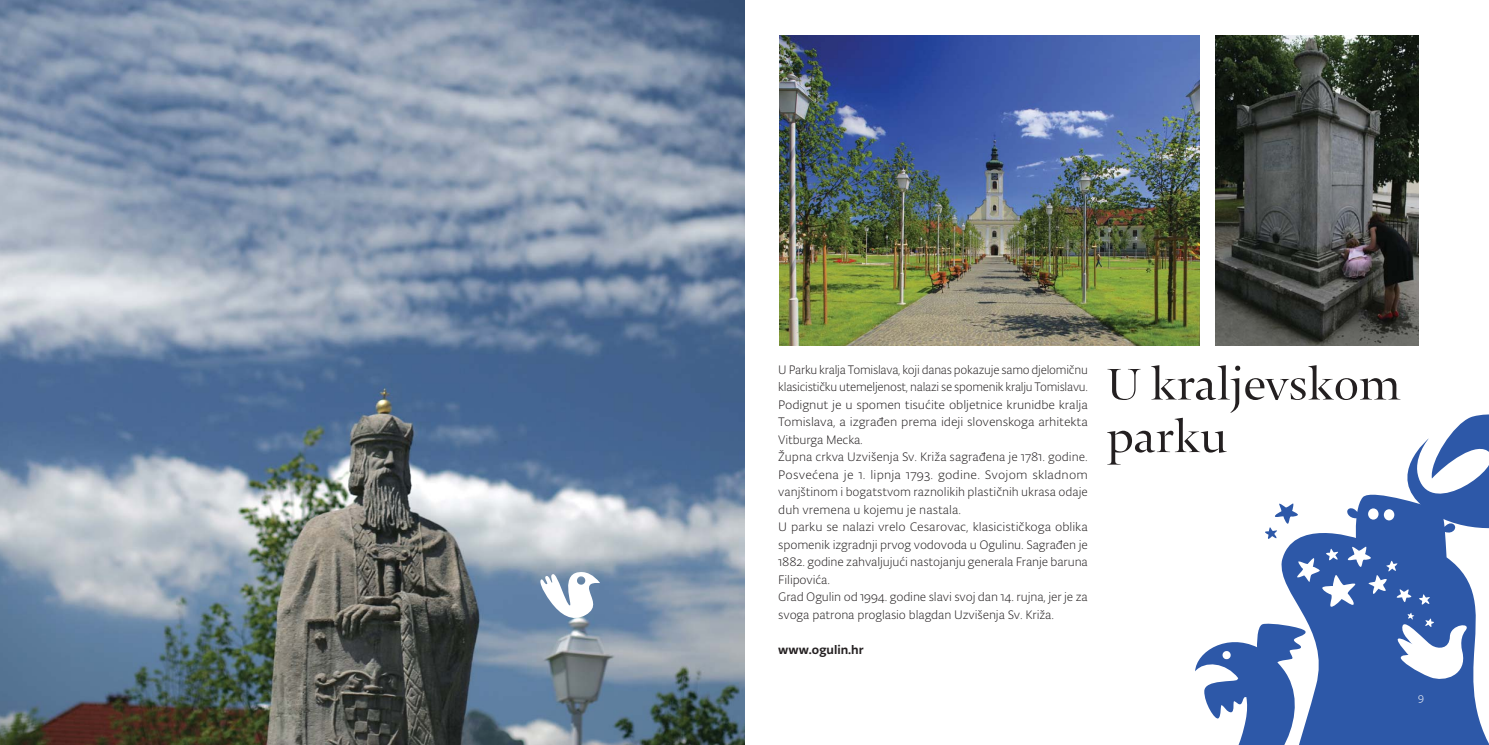
<style>
.page{position:relative;width:1489px;height:745px;background:#fff}
.page>*{position:absolute;margin:0;border:0;box-sizing:border-box;transform-origin:0 0}
.t1{font:50px/52.5px "Ty Display Pro Normal";color:#231f20}
.t2{font:300 13.12px/17.5px "Typonine Sans Pro";letter-spacing:-.01em;color:#231f20}
.t3{font:500 13.12px "Typonine Sans Pro";color:#231f20}
.t4{font:300 11.25px "Typonine Sans Pro";color:#fff}
</style>
<div class="page">
<img style="left:1215px;top:35px;width:202px;height:310px">
<img style="left:780px;top:35px;width:419px;height:310px">
<img style="left:0;top:0;width:744px;height:744px">
<svg style="left:539px;top:569px;width:61px;height:53px"></svg>
<svg style="left:1383px;top:315px;width:105px;height:172px"></svg>
<svg style="left:1265px;top:487px;width:223px;height:257px;fill:#2d58a8"></svg>
<svg style="left:1195px;top:621px;width:118px;height:123px"></svg>
<p class="t2" style="left:778px;top:361px;width:311px">U Parku kralja Tomislava, koji danas pokazuje samo djelomičnu klasicističku utemeljenost, nalazi se spomenik kralju Tomislavu.<br>Podignut je u spomen tisućite obljetnice krunidbe kralja Tomislava, a izgrađen prema ideji slovenskoga arhitekta Vitburga Mecka.<br>Župna crkva Uzvišenja Sv. Križa sagrađena je 1781. godine.<br>Posvećena je 1. lipnja 1793. godine. Svojom skladnom vanjštinom i bogatstvom raznolikih plastičnih ukrasa odaje duh vremena u kojemu je nastala.<br>U parku se nalazi vrelo Cesarovac, klasicističkoga oblika spomenik izgradnji prvog vodovoda u Ogulinu. Sagrađen je 1882. godine zahvaljujući nastojanju generala Franje baruna Filipovića.<br>Grad Ogulin od 1994. godine slavi svoj dan 14. rujna, jer je za svoga patrona proglasio blagdan Uzvišenja Sv. Križa.</p>
<p class="t3" style="left:778px;top:644px;width:87px">www.ogulin.hr</p>
<h1 class="t1" style="left:1106px;top:360px;width:296px">U kraljevskom parku</h1>
<p class="t4" style="left:1417px;top:692px;width:7px">9</p>
</div>
